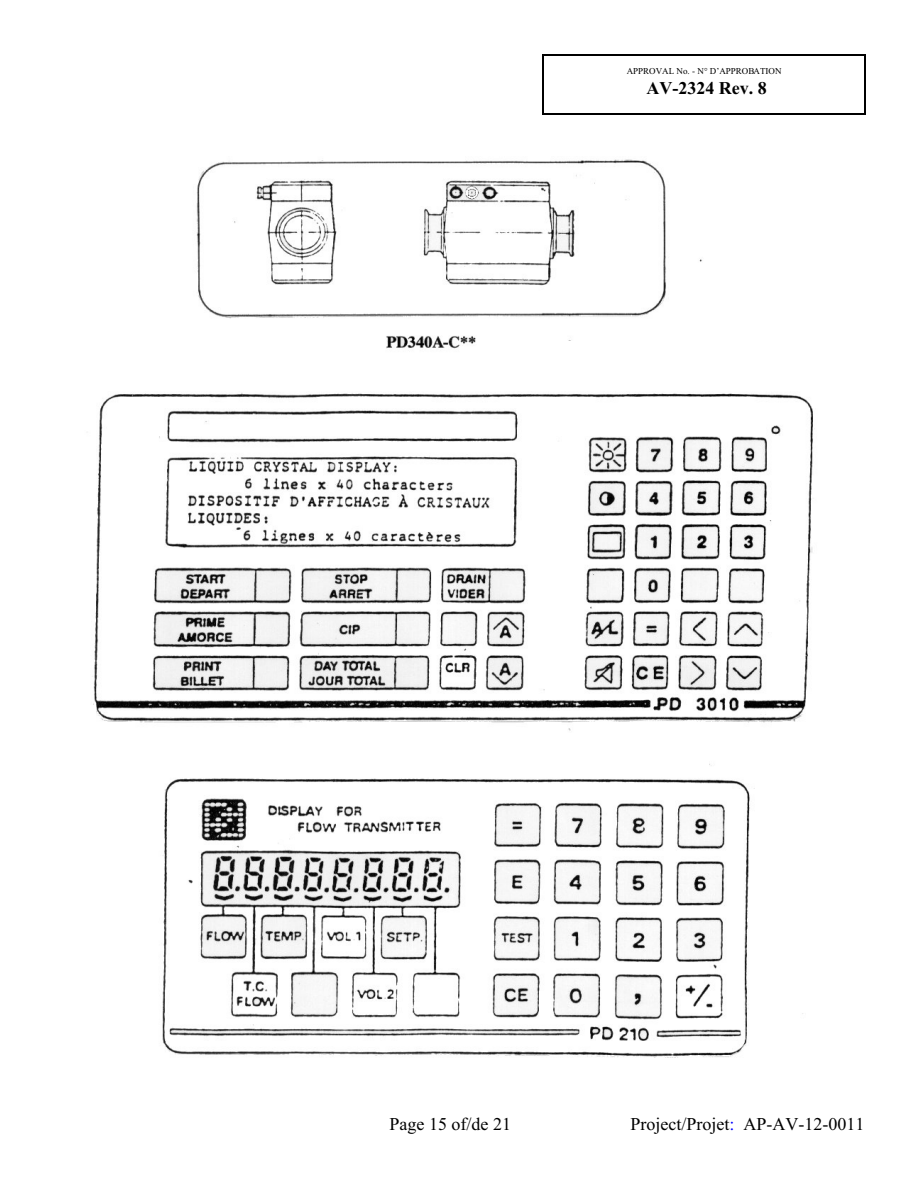
<style>
.page{position:relative;width:918px;height:1188px;background:#fff}
.page>*{position:absolute;margin:0;border:0;box-sizing:border-box;transform-origin:0 0}
.t1{font:18px "Times New Roman";color:#000}
.t2{font:700 18px "Times New Roman";color:#000}
.t3{font:9px "Times New Roman";color:#000}
.s1{color:#00f}
</style>
<div class="page">
<hr style="left:543px;top:54px;width:1px;height:60px;background:#000">
<hr style="left:864px;top:54px;width:1px;height:60px;background:#000">
<hr style="left:543px;top:54px;width:322px;height:1px;background:#000">
<hr style="left:543px;top:113px;width:322px;height:1px;background:#000">
<img style="left:92px;top:159px;width:723px;height:899px">
<p class="t3" style="left:627px;top:68px;width:156px">APPROVAL No. - N° D’APPROBATION</p>
<p class="t2" style="left:646px;top:82px;width:122px">AV-2324 Rev. 8</p>
<p class="t1" style="left:390px;top:1117px;width:123px">Page 15 of/de 21</p>
<p class="t1" style="left:630px;top:1117px;width:236px">Project/Projet<span class="s1">:</span> AP-AV-12-0011</p>
</div>
